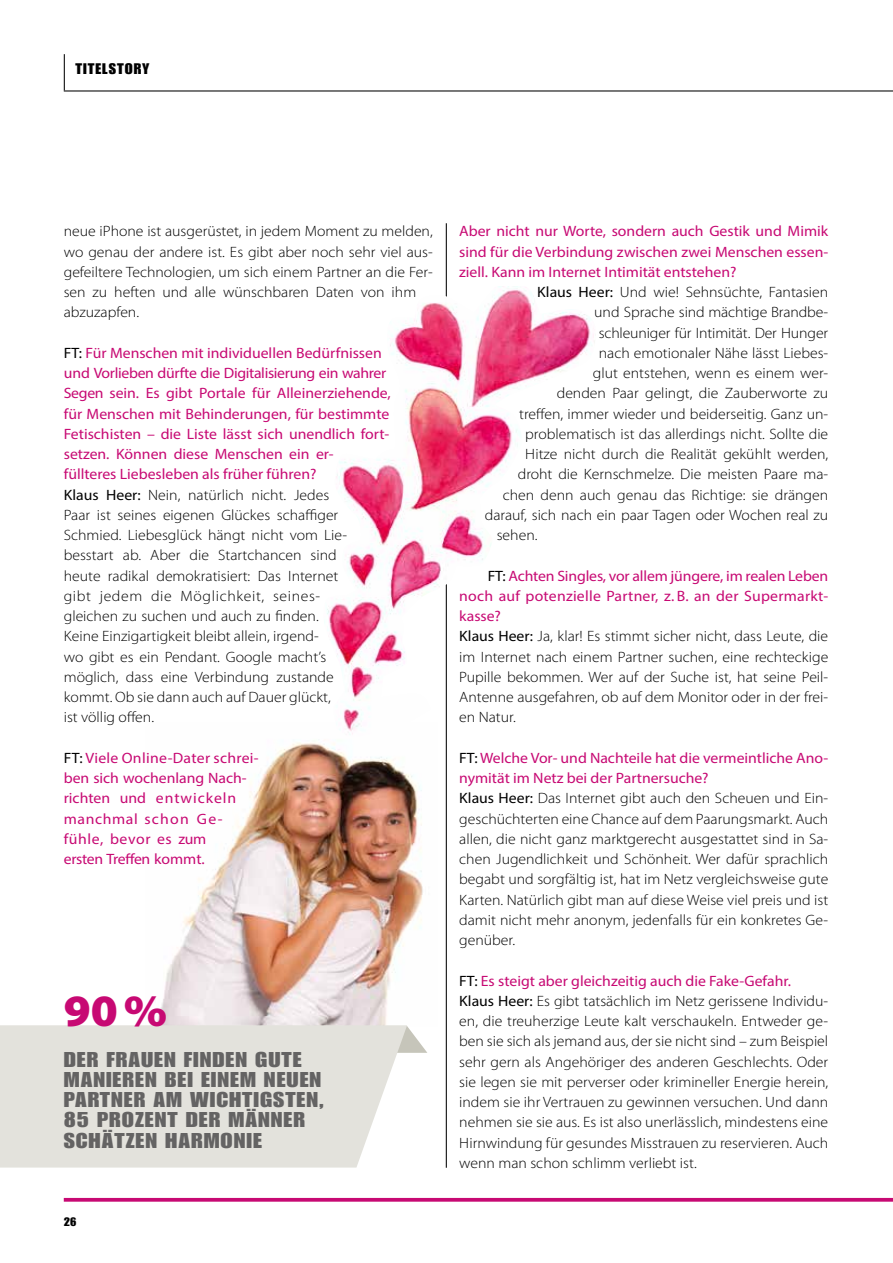
<style>
.page{position:relative;width:893px;height:1263px;background:#fff}
.page>*{position:absolute;margin:0;border:0;box-sizing:border-box;transform-origin:0 0}
.t1{font:900 45px "Myriad Pro";color:#c70973;scale:1.05 1}
.t2{font:21px/20.2px "Impact";letter-spacing:.04em;color:#646363;scale:1.2 1}
.t3{font:300 15px/20.2px "Myriad Pro";color:#000;scale:1.05 1}
.t4{font:15px "Myriad Pro";color:#c70973;scale:1.05 1}
.t5{font:15px/20.2px "Myriad Pro";letter-spacing:.02em;color:#c70973;scale:1.05 1}
.t6{font:15px "Impact";letter-spacing:.06em;color:#000;scale:1.1 1}
.t7{font:12px "Impact";color:#000;scale:1.1 1}
.s1{font-weight:400}
.s2{font-weight:400;color:#c70973}
.s3{color:#000}
</style>
<div class="page">
<img style="left:156px;top:742px;width:267px;height:283px">
<svg style="left:407px;top:1026px;width:20px;height:27px"></svg>
<div style="left:0;top:1025px;width:407px;height:142px;background:#e3e2dc"></div>
<svg style="left:64px;top:1198px;width:829px;height:4px;background:#cb1c7d"></svg>
<hr style="left:64px;top:90px;width:829px;height:2px;background:#000">
<hr style="left:64px;top:54px;width:1px;height:36px;background:#000">
<hr style="left:446px;top:223px;width:1px;height:945px;background:#000">
<img style="left:324px;top:286px;width:271px;height:452px">
<p class="t6" style="left:75px;top:60px;width:69px">TITELSTORY</p>
<p class="t3" style="left:64px;top:221px;width:353px">neue iPhone ist ausgerüstet, in jedem Moment zu melden, wo genau der andere ist. Es gibt aber noch sehr viel aus&shy;gefeiltere Technologien, um sich einem Partner an die Fer&shy;sen zu heften und alle wünschbaren Daten von ihm abzuzapfen.</p>
<p class="t3" style="left:64px;top:342px;width:313px"><span class="s1">FT:</span> <span class="s2">Für Menschen mit individuellen Bedürfnissen und Vorlieben dürfte die Digitalisierung ein wahrer Segen sein. Es gibt Portale für Alleinerziehende, für Menschen mit Behinderungen, für bestimmte Fetischisten – die Liste lässt sich unendlich fort&shy;setzen. Können diese Menschen ein er-<br>füllteres Liebesleben als früher führen?<br></span><span class="s1">Klaus Heer:</span> Nein, natürlich nicht. Jedes<br>Paar ist seines eigenen Glückes schaffiger Schmied. Liebesglück hängt nicht vom Lie&shy;besstart ab. Aber die Startchancen sind<br>heute radikal demokratisiert: Das Internet<br>gibt jedem die Möglichkeit, seines-<br>gleichen zu suchen und auch zu finden.<br>Keine Einzigartigkeit bleibt allein, irgend-<br>wo gibt es ein Pendant. Google macht’s<br>möglich, dass eine Verbindung zustande<br>kommt. Ob sie dann auch auf Dauer glückt,<br>ist völlig offen.</p>
<p class="t5" style="left:64px;top:747px;width:187px"><span class="s3">FT:</span> Viele Online-Dater schrei&shy;ben sich wochenlang Nach&shy;richten und entwickeln manchmal schon Ge&shy;fühle, bevor es zum<br>ersten Treffen kommt.</p>
<h1 class="t1" style="left:64px;top:981px;width:100px">90%</h1>
<h2 class="t2" style="left:64px;top:1049px;width:219px">DER FRAUEN FINDEN GUTE<br>MANIEREN BEI EINEM NEUEN<br>PARTNER AM WICHTIGSTEN,<br>85 PROZENT DER MÄNNER<br>SCHÄTZEN HARMONIE</h2>
<p class="t7" style="left:64px;top:1214px;width:13px">26</p>
<p class="t4" style="left:459px;top:222px;width:353px">Aber nicht nur Worte, sondern auch Gestik und Mimik</p>
<p class="t4" style="left:459px;top:242px;width:353px">sind für die Verbindung zwischen zwei Menschen essen-</p>
<p class="t4" style="left:459px;top:262px;width:266px">ziell. Kann im Internet Intimität entstehen?</p>
<p class="t3" style="left:537px;top:282px;width:279px"><span class="s1">Klaus Heer:</span> Und wie! Sehnsüchte, Fantasien</p>
<p class="t3" style="left:594px;top:302px;width:224px">und Sprache sind mächtige Brandbe-</p>
<p class="t3" style="left:599px;top:322px;width:220px">schleuniger für Intimität. Der Hunger</p>
<p class="t3" style="left:599px;top:342px;width:220px">nach emotionaler Nähe lässt Liebes-</p>
<p class="t3" style="left:593px;top:363px;width:226px">glut entstehen, wenn es einem wer-</p>
<p class="t3" style="left:557px;top:383px;width:260px">denden Paar gelingt, die Zauberworte zu</p>
<p class="t3" style="left:519px;top:403px;width:296px">treffen, immer wieder und beiderseitig. Ganz un-</p>
<p class="t3" style="left:525px;top:423px;width:290px">problematisch ist das allerdings nicht. Sollte die</p>
<p class="t3" style="left:525px;top:444px;width:290px">Hitze nicht durch die Realität gekühlt werden,</p>
<p class="t3" style="left:518px;top:464px;width:297px">droht die Kernschmelze. Die meisten Paare ma-</p>
<p class="t3" style="left:503px;top:484px;width:312px">chen denn auch genau das Richtige: sie drängen</p>
<p class="t3" style="left:485px;top:504px;width:329px">darauf, sich nach ein paar Tagen oder Wochen real zu</p>
<p class="t3" style="left:497px;top:525px;width:40px">sehen.</p>
<p class="t3" style="left:459px;top:565px;width:353px;text-indent:29px"><span class="s1">FT:</span> <span class="s2">Achten Singles, vor allem jüngere, im realen Leben noch auf potenzielle Partner, z. B. an der Supermarkt&shy;kasse?<br></span><span class="s1">Klaus Heer:</span> Ja, klar! Es stimmt sicher nicht, dass Leute, die im Internet nach einem Partner suchen, eine rechteckige Pupille bekommen. Wer auf der Suche ist, hat seine Peil-Antenne ausgefahren, ob auf dem Monitor oder in der frei&shy;en Natur.</p>
<p class="t3" style="left:459px;top:747px;width:353px"><span class="s1">FT:</span> <span class="s2">Welche Vor- und Nachteile hat die vermeintliche Ano&shy;nymität im Netz bei der Partnersuche?<br></span><span class="s1">Klaus Heer:</span> Das Internet gibt auch den Scheuen und Ein&shy;geschüchterten eine Chance auf dem Paarungsmarkt. Auch allen, die nicht ganz marktgerecht ausgestattet sind in Sa&shy;chen Jugendlichkeit und Schönheit. Wer dafür sprachlich begabt und sorgfältig ist, hat im Netz vergleichsweise gute Karten. Natürlich gibt man auf diese Weise viel preis und ist damit nicht mehr anonym, jedenfalls für ein konkretes Ge&shy;genüber.</p>
<p class="t3" style="left:459px;top:970px;width:353px"><span class="s1">FT:</span> <span class="s2">Es steigt aber gleichzeitig auch die Fake-Gefahr.<br></span><span class="s1">Klaus Heer:</span> Es gibt tatsächlich im Netz gerissene Individu&shy;en, die treuherzige Leute kalt verschaukeln. Entweder ge&shy;ben sie sich als jemand aus, der sie nicht sind – zum Beispiel sehr gern als Angehöriger des anderen Geschlechts. Oder sie legen sie mit perverser oder krimineller Energie herein, indem sie ihr Vertrauen zu gewinnen versuchen. Und dann nehmen sie sie aus. Es ist also unerlässlich, mindestens eine Hirnwindung für gesundes Misstrauen zu reservieren. Auch wenn man schon schlimm verliebt ist.</p>
</div>
